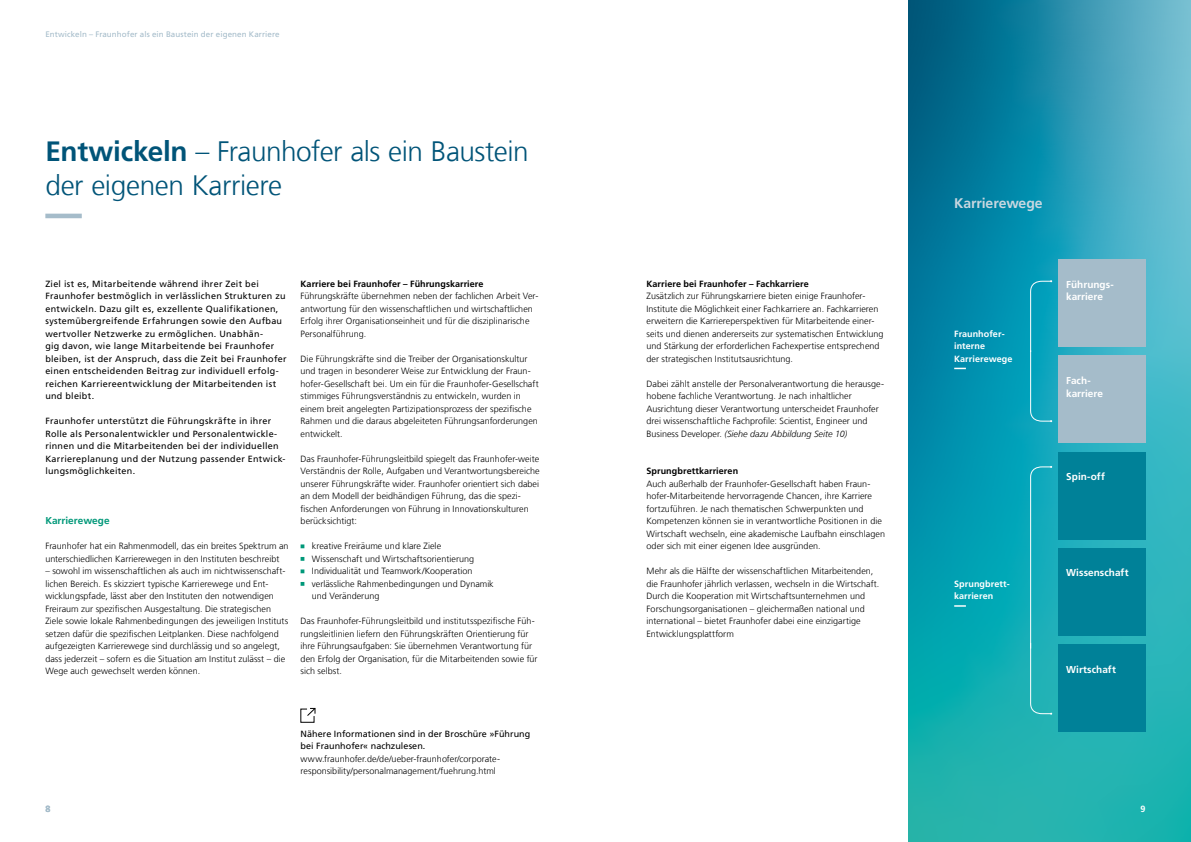
<style>
.page{position:relative;width:1191px;height:842px;background:#fff}
.page>*{position:absolute;margin:0;border:0;box-sizing:border-box;transform-origin:0 0}
.t1{font:300 28px/33.6px "Frutiger LT Com";letter-spacing:-.015em;color:#005478}
.t2{font:700 14px "Frutiger LT Com";letter-spacing:-.01em;color:#c8d7e0}
.t3{font:700 10px/12.5px "Frutiger LT Com";letter-spacing:.005em;color:#fff}
.t4{font:700 10px "Frutiger LT Com";color:#009879}
.t5{font:300 9px/12.5px "Frutiger LT Com";letter-spacing:.005em;color:#000}
.t6{font:9px/12.5px "Frutiger LT Com";letter-spacing:.03em;color:#000}
.t7{font:700 9px "Frutiger LT Com";letter-spacing:.005em;color:#000}
.t8{font:9px/12.5px "Frutiger LT Com";letter-spacing:.005em;color:#000}
.t9{font:700 9px/12.5px "Frutiger LT Com";letter-spacing:.005em;color:#fff}
.t10{font:700 9px "Frutiger LT Com";color:#a5bcca}
.t11{font:8px "Frutiger LT Com";letter-spacing:.01em;color:#a5bcca}
.s1{font-weight:700}
.s2{font-style:italic}
</style>
<div class="page">
<svg style="left:908px;top:0;width:283px;height:842px;background:#219eb1"></svg>
<svg style="left:45px;top:214px;width:37px;height:4px"></svg>
<svg style="left:300px;top:544px;width:5px;height:4px"></svg>
<svg style="left:300px;top:557px;width:5px;height:4px"></svg>
<svg style="left:300px;top:569px;width:5px;height:4px"></svg>
<svg style="left:300px;top:582px;width:5px;height:4px"></svg>
<div style="left:1057px;top:355px;width:88px;height:88px;background:#a5bcca"></div>
<div style="left:1057px;top:259px;width:88px;height:88px;background:#a5bcca"></div>
<div style="left:1057px;top:452px;width:88px;height:88px;background:#008198"></div>
<div style="left:1057px;top:548px;width:88px;height:88px;background:#008198"></div>
<div style="left:1057px;top:644px;width:88px;height:88px;background:#008198"></div>
<svg style="left:954px;top:280px;width:98px;height:142px;background:#0598b5"></svg>
<svg style="left:954px;top:466px;width:98px;height:249px;background:#0eaab7"></svg>
<svg style="left:300px;top:708px;width:16px;height:15px"></svg>
<p class="t11" style="left:45px;top:29px;width:236px">Entwickeln – Fraunhofer als ein Baustein der eigenen Karriere</p>
<h1 class="t1" style="left:45px;top:135px;width:485px"><span class="s1">Entwickeln</span> – Fraunhofer als ein Baustein der eigenen Karriere</h1>
<p class="t6" style="left:45px;top:277px;width:243px">Ziel ist es, Mitarbeitende während ihrer Zeit bei Fraunhofer bestmöglich in verlässlichen Strukturen zu entwickeln. Dazu gilt es, exzellente Qualifikationen, systemübergreifende Erfahrungen sowie den Aufbau wertvoller Netzwerke zu ermöglichen. Unabhän-<br>gig davon, wie lange Mitarbeitende bei Fraunhofer bleiben, ist der Anspruch, dass die Zeit bei Fraunhofer einen entscheidenden Beitrag zur individuell erfolg&shy;reichen Karriereentwicklung der Mitarbeitenden ist und bleibt.</p>
<p class="t6" style="left:45px;top:415px;width:242px">Fraunhofer unterstützt die Führungskräfte in ihrer Rolle als Personalentwickler und Personalentwickle&shy;rinnen und die Mitarbeitenden bei der individuellen Karriereplanung und der Nutzung passender Entwick&shy;lungsmöglichkeiten.</p>
<p class="t4" style="left:45px;top:515px;width:66px">Karrierewege</p>
<p class="t5" style="left:45px;top:540px;width:245px">Fraunhofer hat ein Rahmenmodell, das ein breites Spektrum an unterschiedlichen Karrierewegen in den Instituten beschreibt</p>
<p class="t5" style="left:45px;top:565px;width:244px">– sowohl im wissenschaftlichen als auch im nichtwissenschaft&shy;lichen Bereich. Es skizziert typische Karrierewege und Ent&shy;wicklungspfade, lässt aber den Instituten den notwendigen Freiraum zur spezifischen Ausgestaltung. Die strategischen Ziele sowie lokale Rahmenbedingungen des jeweiligen Instituts setzen dafür die spezifischen Leitplanken. Diese nachfolgend aufgezeigten Karrierewege sind durchlässig und so angelegt, dass jederzeit – sofern es die Situation am Institut zulässt – die Wege auch gewechselt werden können.</p>
<p class="t7" style="left:300px;top:278px;width:184px">Karriere bei Fraunhofer – Führungskarriere</p>
<p class="t5" style="left:300px;top:290px;width:239px">Führungskräfte übernehmen neben der fachlichen Arbeit Ver&shy;antwortung für den wissenschaftlichen und wirtschaftlichen Erfolg ihrer Organisationseinheit und für die disziplinarische Personalführung.</p>
<p class="t5" style="left:300px;top:352px;width:240px">Die Führungskräfte sind die Treiber der Organisationskultur und tragen in besonderer Weise zur Entwicklung der Fraun&shy;hofer-Gesellschaft bei. Um ein für die Fraunhofer-Gesellschaft stimmiges Führungsverständnis zu entwickeln, wurden in einem breit angelegten Partizipationsprozess der spezifische Rahmen und die daraus abgeleiteten Führungsanforderungen entwickelt.</p>
<p class="t5" style="left:300px;top:452px;width:240px">Das Fraunhofer-Führungsleitbild spiegelt das Fraunhofer-weite Verständnis der Rolle, Aufgaben und Verantwortungsbereiche unserer Führungskräfte wider. Fraunhofer orientiert sich dabei an dem Modell der beidhändigen Führung, das die spezi&shy;fischen Anforderungen von Führung in Innovationskulturen berücksichtigt:</p>
<p class="t5" style="left:312px;top:540px;width:183px">kreative Freiräume und klare Ziele Wissenschaft und Wirtschaftsorientierung Individualität und Teamwork/Kooperation verlässliche Rahmenbedingungen und Dynamik und Veränderung</p>
<p class="t5" style="left:300px;top:615px;width:238px">Das Fraunhofer-Führungsleitbild und institutsspezifische Füh&shy;rungsleitlinien liefern den Führungskräften Orientierung für ihre Führungsaufgaben: Sie übernehmen Verantwortung für den Erfolg der Organisation, für die Mitarbeitenden sowie für sich selbst.</p>
<p class="t10" style="left:45px;top:803px;width:7px">8</p>
<p class="t8" style="left:300px;top:727px;width:231px">Nähere Informationen sind in der Broschüre »Führung bei Fraunhofer« nachzulesen.</p>
<p class="t5" style="left:300px;top:752px;width:201px">www.fraunhofer. de/de/ueber-fraunhofer/corporate&shy;responsibility/personalmanagement/fuehrung. html</p>
<p class="t7" style="left:646px;top:278px;width:164px">Karriere bei Fraunhofer – Fachkarriere</p>
<p class="t5" style="left:646px;top:290px;width:239px">Zusätzlich zur Führungskarriere bieten einige Fraunhofer-Institute die Möglichkeit einer Fachkarriere an. Fachkarrieren erweitern die Karriereperspektiven für Mitarbeitende einer&shy;seits und dienen andererseits zur systematischen Entwicklung und Stärkung der erforderlichen Fachexpertise entsprechend der strategischen Institutsausrichtung.</p>
<p class="t5" style="left:646px;top:377px;width:239px">Dabei zählt anstelle der Personalverantwortung die herausge&shy;hobene fachliche Verantwortung. Je nach inhaltlicher Ausrichtung dieser Verantwortung unterscheidet Fraunhofer drei wissenschaftliche Fachprofile: Scientist, Engineer und Business Developer. <span class="s2">(Siehe dazu Abbildung Seite 10)</span></p>
<p class="t7" style="left:646px;top:466px;width:93px">Sprungbrettkarrieren</p>
<p class="t5" style="left:646px;top:477px;width:240px">Auch außerhalb der Fraunhofer-Gesellschaft haben Fraun&shy;hofer-Mitarbeitende hervorragende Chancen, ihre Karriere fortzuführen. Je nach thematischen Schwerpunkten und Kompetenzen können sie in verantwortliche Positionen in die Wirtschaft wechseln, eine akademische Laufbahn einschlagen oder sich mit einer eigenen Idee ausgründen.</p>
<p class="t5" style="left:646px;top:565px;width:233px">Mehr als die Hälfte der wissenschaftlichen Mitarbeitenden, die Fraunhofer jährlich verlassen, wechseln in die Wirtschaft.<br>Durch die Kooperation mit Wirtschaftsunternehmen und Forschungsorganisationen – gleichermaßen national und international – bietet Fraunhofer dabei eine einzigartige Entwicklungsplattform</p>
<h2 class="t2" style="left:954px;top:195px;width:90px">Karrierewege</h2>
<p class="t9" style="left:954px;top:327px;width:60px">Fraunhofer&shy;interne<br>Karrierewege</p>
<p class="t3" style="left:1066px;top:278px;width:49px">Führungs&shy;karriere</p>
<p class="t3" style="left:1066px;top:374px;width:38px">Fach&shy;karriere</p>
<p class="t3" style="left:1066px;top:470px;width:40px">Spin-off</p>
<p class="t9" style="left:954px;top:577px;width:57px">Sprungbrett&shy;karrieren</p>
<p class="t3" style="left:1066px;top:567px;width:64px">Wissenschaft</p>
<p class="t3" style="left:1066px;top:663px;width:51px">Wirtschaft</p>
<p class="t9" style="left:1140px;top:802px;width:7px">9</p>
</div>
